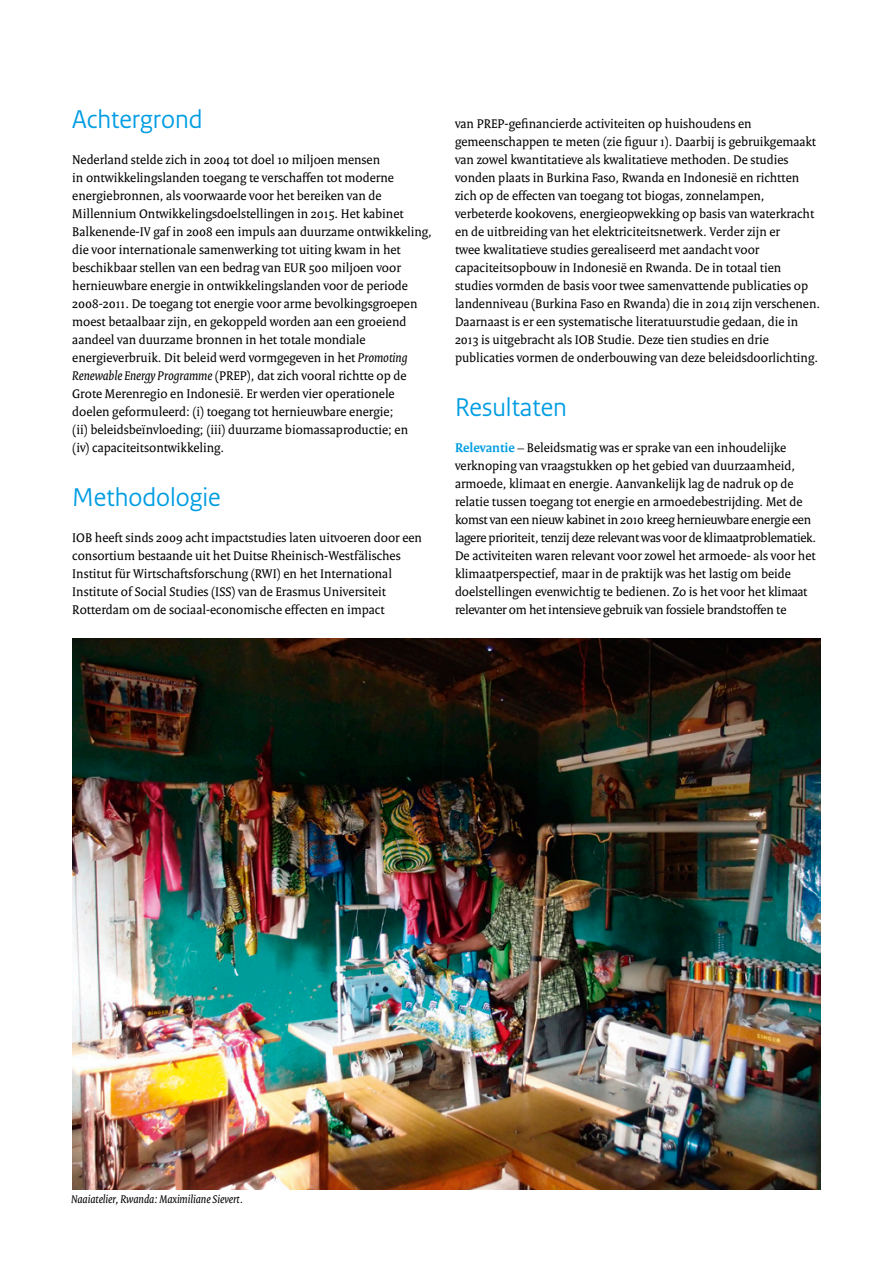
<style>
.page{position:relative;width:893px;height:1263px;background:#fff}
.page>*{position:absolute;margin:0;border:0;box-sizing:border-box;transform-origin:0 0}
._03_RO_Kop{font:27px "Rijksoverheid Sans Heading";color:#009de2}
._10_RO_Broodtekst_Se{font:27px "Rijksoverheid Sans Heading";color:#009de2}
._10_RO_Broodtekst_Se-2{font:13.5px/18px "Rijksoverheid Serif";color:#000}
._13_RO_Fotobijschrif{font:italic 12px "Rijksoverheid Serif";color:#000}
.s1{font-style:italic}
.s2{font-weight:700;color:#009de2}
</style>
<div class="page">
<img style="left:72px;top:638px;width:749px;height:552px">
<p class="_03_RO_Kop" style="left:72px;top:103px;width:132px">Achtergrond</p>
<p class="_10_RO_Broodtekst_Se-2" style="left:72px;top:150px;width:361px">Nederland stelde zich in 2004 tot doel 10 miljoen mensen<br>in ontwikkelingslanden toegang te verschaffen tot moderne energiebronnen, als voorwaarde voor het bereiken van de Millennium Ontwikkelingsdoelstellingen in 2015. Het kabinet Balkenende-IV gaf in 2008 een impuls aan duurzame ontwikkeling, die voor internationale samenwerking tot uiting kwam in het beschikbaar stellen van een bedrag van EUR 500 miljoen voor hernieuwbare energie in ontwikkelingslanden voor de periode 2008-2011. De toegang tot energie voor arme bevolkingsgroepen moest betaalbaar zijn, en gekoppeld worden aan een groeiend aandeel van duurzame bronnen in het totale mondiale energieverbruik. Dit beleid werd vormgegeven in het <span class="s1">Promoting Renewable Energy Programme</span> (PREP), dat zich vooral richtte op de Grote Merenregio en Indonesië. Er werden vier operationele doelen geformuleerd: (i) toegang tot hernieuwbare energie;</p>
<p class="_10_RO_Broodtekst_Se-2" style="left:72px;top:420px;width:337px">(ii) beleidsbeïnvloeding; (iii) duurzame biomassaproductie; en</p>
<p class="_10_RO_Broodtekst_Se-2" style="left:72px;top:438px;width:154px">(iv) capaciteitsontwikkeling.</p>
<p class="_03_RO_Kop" style="left:72px;top:481px;width:150px">Methodologie</p>
<p class="_10_RO_Broodtekst_Se-2" style="left:72px;top:528px;width:351px">IOB heeft sinds 2009 acht impactstudies laten uitvoeren door een consortium bestaande uit het Duitse Rheinisch-Westfälisches Institut für Wirtschaftsforschung (RWI) en het International Institute of Social Studies (ISS) van de Erasmus Universiteit Rotterdam om de sociaal-economische effecten en impact</p>
<p class="_10_RO_Broodtekst_Se-2" style="left:455px;top:114px;width:367px">van PREP-gefinancierde activiteiten op huishoudens en gemeenschappen te meten (zie figuur 1). Daarbij is gebruikgemaakt van zowel kwantitatieve als kwalitatieve methoden. De studies vonden plaats in Burkina Faso, Rwanda en Indonesië en richtten zich op de effecten van toegang tot biogas, zonnelampen, verbeterde kookovens, energieopwekking op basis van waterkracht en de uitbreiding van het elektriciteitsnetwerk. Verder zijn er<br>twee kwalitatieve studies gerealiseerd met aandacht voor capaciteitsopbouw in Indonesië en Rwanda. De in totaal tien studies vormden de basis voor twee samenvattende publicaties op landenniveau (Burkina Faso en Rwanda) die in 2014 zijn verschenen.<br>Daarnaast is er een systematische literatuurstudie gedaan, die in 2013 is uitgebracht als IOB Studie. Deze tien studies en drie publicaties vormen de onderbouwing van deze beleidsdoorlichting.</p>
<p class="_10_RO_Broodtekst_Se" style="left:455px;top:391px;width:113px">Resultaten</p>
<p class="_10_RO_Broodtekst_Se-2" style="left:455px;top:438px;width:363px"><span class="s2">Relevantie</span> – Beleidsmatig was er sprake van een inhoudelijke verknoping van vraagstukken op het gebied van duurzaamheid, armoede, klimaat en energie. Aanvankelijk lag de nadruk op de relatie tussen toegang tot energie en armoedebestrijding. Met de komst van een nieuw kabinet in 2010 kreeg hernieuwbare energie een lagere prioriteit, tenzij deze relevant was voor de klimaatproblematiek.<br>De activiteiten waren relevant voor zowel het armoede- als voor het klimaatperspectief, maar in de praktijk was het lastig om beide doelstellingen evenwichtig te bedienen. Zo is het voor het klimaat relevanter om het intensieve gebruik van fossiele brandstoffen te</p>
<p class="_13_RO_Fotobijschrif" style="left:71px;top:1191px;width:173px">Naaiatelier, Rwanda: Maximiliane Sievert.</p>
</div>
